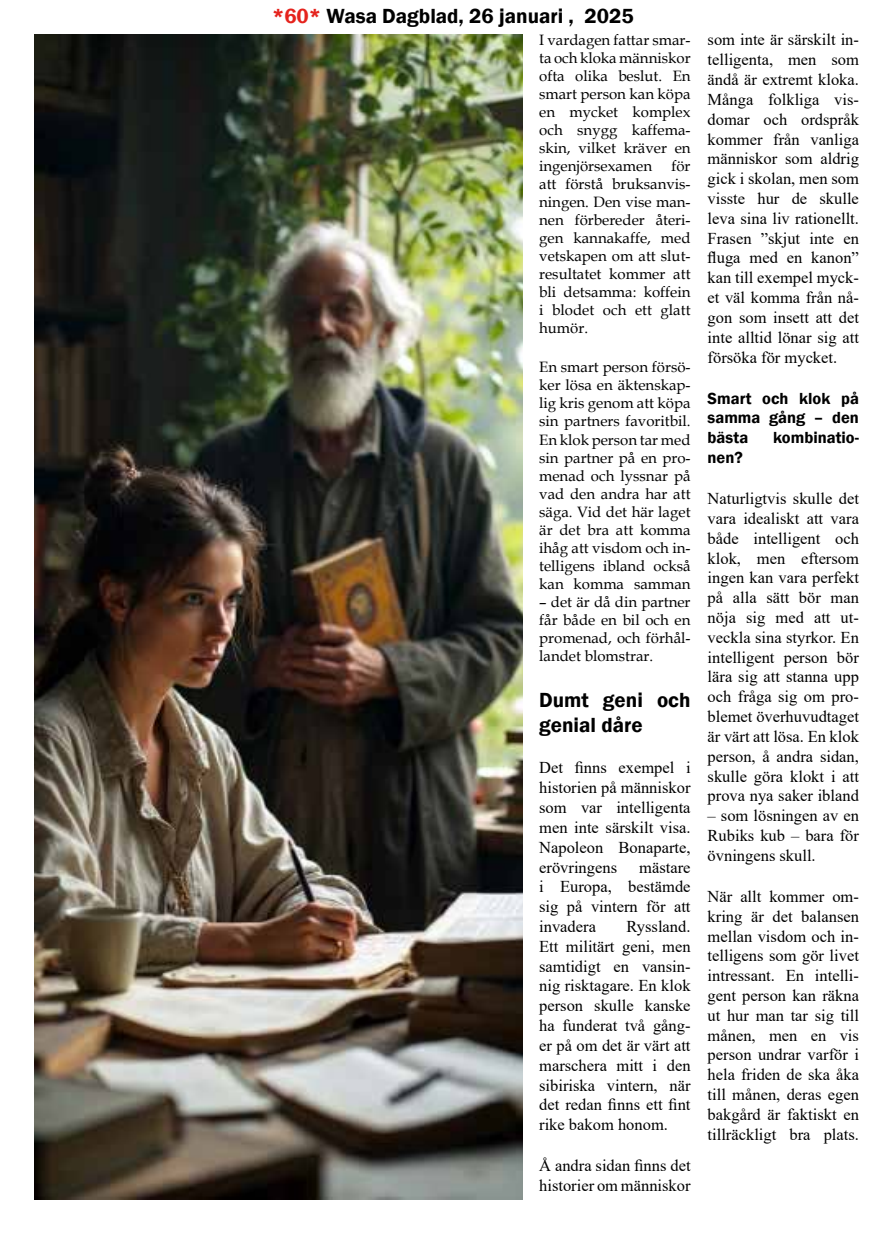
<style>
.page{position:relative;width:893px;height:1234px;background:#fff}
.page>*{position:absolute;margin:0;border:0;box-sizing:border-box;transform-origin:0 0}
.t1{font:600 21px/25.2px "Franklin Gothic";color:#000}
.t2{font:16.5px/19.8px "Times New Roman";color:#000;text-align:justify}
.t3{font:600 16.5px/19.8px "Franklin Gothic";color:#000;text-align:justify}
.t4{font:15px/18px "Book Antiqua";color:#000;text-align:justify}
.s1{color:#e5231d}
</style>
<div class="page">
<img style="left:34px;top:34px;width:488px;height:1165px">
<p class="t1" style="left:272px;top:4px;width:363px"><span class="s1">*60*</span> Wasa Dagblad, 26 januari , 2025</p>
<p class="t4" style="left:539px;top:30px;width:153px">I vardagen fattar smar&shy;ta och kloka människor ofta olika beslut. En smart person kan köpa en mycket komplex och snygg kaffema&shy;skin, vilket kräver en ingenjörsexamen</p>
<p class="t4" style="left:539px;top:156px;width:153px;text-indent:132px">för att förstå bruksanvis&shy;ningen. Den vise man&shy;nen förbereder återi&shy;gen kannakaffe, med vetskapen om att slut&shy;resultatet kommer att bli detsamma: koffein i blodet och ett glatt humör.</p>
<p class="t4" style="left:539px;top:358px;width:153px">En smart person försö&shy;ker lösa en äktenskap&shy;lig kris genom att köpa sin partners favoritbil.<br>En klok person tar med sin partner på en pro&shy;menad och lyssnar på vad den andra har att säga. Vid det här laget är det bra att komma ihåg att visdom och in&shy;telligens ibland också kan komma samman</p>
<p class="t4" style="left:539px;top:592px;width:153px">– det är då din partner får både en bil och en promenad, och förhål&shy;landet blomstrar.</p>
<p class="t1" style="left:539px;top:687px;width:153px">Dumt geni och genial dåre</p>
<p class="t2" style="left:539px;top:757px;width:153px">Det finns exempel i historien på människor som var intelligenta men inte särskilt visa.<br>Napoleon Bonaparte, erövringens</p>
<p class="t2" style="left:539px;top:856px;width:153px;text-indent:100px">mästare i Europa, bestämde sig på vintern för att invadera</p>
<p class="t2" style="left:539px;top:915px;width:153px;text-indent:87px">Ryssland.<br>Ett militärt geni, men samtidigt en vansin&shy;nig risktagare. En klok person skulle kanske ha funderat två gång&shy;er på om det är värt att marschera mitt i den sibiriska vintern, när det redan finns ett fint rike bakom honom.</p>
<p class="t2" style="left:539px;top:1154px;width:153px">Å andra sidan finns det historier om människor</p>
<p class="t2" style="left:708px;top:30px;width:153px">som inte är särskilt in&shy;telligenta, men som ändå är extremt kloka.<br>Många folkliga vis&shy;domar och ordspråk kommer från vanliga människor som aldrig gick i skolan, men som visste hur de skulle leva sina liv rationellt.<br>Frasen ”skjut inte en fluga med en kanon” kan till exempel myck&shy;et väl komma från nå&shy;gon som insett att det inte alltid lönar sig att försöka för mycket.</p>
<p class="t3" style="left:708px;top:388px;width:153px">Smart och klok på samma gång – den bästa</p>
<p class="t3" style="left:773px;top:428px;width:87px">kombinatio-</p>
<p class="t3" style="left:708px;top:447px;width:37px">nen?</p>
<p class="t2" style="left:708px;top:488px;width:153px">Naturligtvis skulle det vara idealiskt att vara både intelligent och klok, men eftersom ingen kan vara perfekt på alla sätt bör man nöja sig med att ut&shy;veckla sina styrkor. En intelligent person bör lära sig att stanna upp och fråga sig om pro&shy;blemet överhuvudtaget är värt att lösa. En klok person, å andra sidan, skulle göra klokt i att prova nya saker ibland</p>
<p class="t2" style="left:708px;top:805px;width:153px">– som lösningen av en Rubiks kub – bara för övningens skull.</p>
<p class="t2" style="left:708px;top:885px;width:153px">När allt kommer om&shy;kring är det balansen mellan visdom och in&shy;telligens som gör livet intressant. En intelli&shy;gent person kan räkna ut hur man tar sig till månen, men en vis person undrar varför i hela friden de ska åka till månen, deras egen bakgård är faktiskt en tillräckligt bra plats.</p>
</div>
